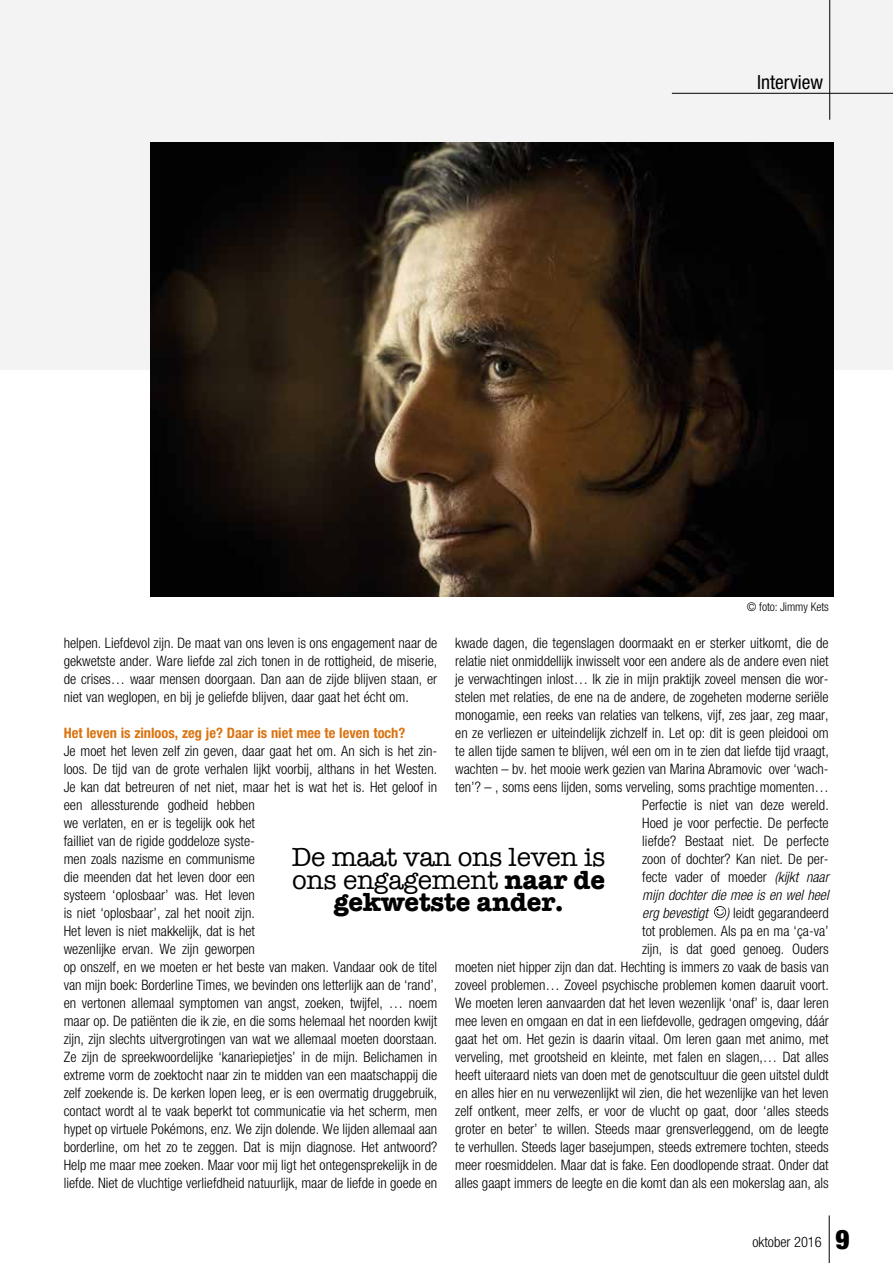
<style>
.page{position:relative;width:893px;height:1263px;background:#fff}
.page>*{position:absolute;margin:0;border:0;box-sizing:border-box;transform-origin:0 0}
.t1{font:27px/23px "American Typewriter";letter-spacing:-.01em;color:#000;text-align:center}
.t2{font:condensed 19.5px "Helvetica Neue LT Std";color:#000}
.t3{font:300 condensed 14.4px/18px "Helvetica Neue LT Std";color:#000;text-align:justify}
.t4{font:700 condensed 14.4px "Helvetica Neue LT Std";color:#db7311}
.t5{font:italic 300 condensed 14.4px "Helvetica Neue LT Std";color:#000}
.t6{font:300 condensed 12px "Helvetica Neue LT Std";letter-spacing:-.005em;color:#000}
.s1{font-style:italic}
.s2{font-weight:700}
.s3{font-weight:900;font-size:27px}
</style>
<div class="page">
<div style="left:0;top:0;width:893px;height:369px;background:#f4f3f4"></div>
<svg style="left:714px;top:906px;width:12px;height:12px"></svg>
<svg style="left:715px;top:907px;width:10px;height:10px"></svg>
<svg style="left:716px;top:909px;width:8px;height:6px"></svg>
<img style="left:151px;top:142px;width:682px;height:454px">
<hr style="left:829px;top:1215px;width:1px;height:48px;background:#000">
<hr style="left:672px;top:93px;width:221px;height:1px;background:#000">
<hr style="left:829px;top:0;width:1px;height:120px;background:#000">
<h2 class="t2" style="left:757px;top:71px;width:68px">Interview</h2>
<p class="t6" style="left:747px;top:600px;width:84px">© foto: Jimmy Kets</p>
<p class="t3" style="left:64px;top:634px;width:375px">helpen. Liefdevol zijn. De maat van ons leven is ons engagement naar de gekwetste ander. Ware liefde zal zich tonen in de rottigheid, de miserie, de crises… waar mensen doorgaan. Dan aan de zijde blijven staan, er niet van weglopen, en bij je geliefde blijven, daar gaat het écht om.</p>
<p class="t4" style="left:64px;top:724px;width:343px">Het leven is zinloos, zeg je? Daar is niet mee te leven toch?</p>
<p class="t3" style="left:64px;top:742px;width:375px;text-align:left">Je moet het leven zelf zin geven, daar gaat het om. An sich is het zin&shy;loos. De tijd van de grote verhalen lijkt voorbij, althans in het Westen.<br>Je kan dat betreuren of net niet, maar het is wat het is. Het geloof in een allessturende godheid hebben<br>we verlaten, en er is tegelijk ook het<br>failliet van de rigide goddeloze syste-<br>men zoals nazisme en communisme<br>die meenden dat het leven door een<br>systeem ‘oplosbaar’ was. Het leven<br>is niet ‘oplosbaar’, zal het nooit zijn.<br>Het leven is niet makkelijk, dat is het<br>wezenlijke ervan. We zijn geworpen<br>op onszelf, en we moeten er het beste van maken. Vandaar ook de titel van mijn boek: Borderline Times, we bevinden ons letterlijk aan de ‘rand’, en vertonen allemaal symptomen van angst, zoeken, twijfel, … noem maar op. De patiënten die ik zie, en die soms helemaal het noorden kwijt zijn, zijn slechts uitvergrotingen van wat we allemaal moeten doorstaan.<br>Ze zijn de spreekwoordelijke ‘kanariepietjes’ in de mijn. Belichamen in extreme vorm de zoektocht naar zin te midden van een maatschappij die zelf zoekende is. De kerken lopen leeg, er is een overmatig druggebruik, contact wordt al te vaak beperkt tot communicatie via het scherm, men hypet op virtuele Pokémons, enz. We zijn dolende. We lijden allemaal aan borderline, om het zo te zeggen. Dat is mijn diagnose. Het antwoord?<br>Help me maar mee zoeken. Maar voor mij ligt het ontegensprekelijk in de liefde. Niet de vluchtige verliefdheid natuurlijk, maar de liefde in goede en</p>
<p class="t3" style="left:455px;top:634px;width:375px">kwade dagen, die tegenslagen doormaakt en er sterker uitkomt, die de</p>
<p class="t3" style="left:455px;top:652px;width:375px">relatie niet onmiddellijk inwisselt voor een andere als de andere even niet</p>
<p class="t3" style="left:455px;top:670px;width:375px">je verwachtingen inlost… Ik zie in mijn praktijk zoveel mensen die wor-</p>
<p class="t3" style="left:455px;top:688px;width:375px">stelen met relaties, de ene na de andere, de zogeheten moderne seriële</p>
<p class="t3" style="left:455px;top:706px;width:375px">monogamie, een reeks van relaties van telkens, vijf, zes jaar, zeg maar,</p>
<p class="t3" style="left:455px;top:724px;width:375px">en ze verliezen er uiteindelijk zichzelf in. Let op: dit is geen pleidooi om</p>
<p class="t3" style="left:455px;top:742px;width:375px">te allen tijde samen te blijven, wél een om in te zien dat liefde tijd vraagt,</p>
<p class="t3" style="left:455px;top:760px;width:375px">wachten – bv. het mooie werk gezien van Marina Abramovic over ‘wach-</p>
<p class="t3" style="left:455px;top:778px;width:375px">ten’? – , soms eens lijden, soms verveling, soms prachtige momenten…</p>
<p class="t3" style="left:642px;top:796px;width:188px">Perfectie is niet van deze wereld.</p>
<p class="t3" style="left:642px;top:814px;width:188px">Hoed je voor perfectie. De perfecte</p>
<p class="t3" style="left:642px;top:832px;width:188px">liefde? Bestaat niet. De perfecte</p>
<p class="t3" style="left:642px;top:850px;width:188px">zoon of dochter? Kan niet. De per-</p>
<p class="t3" style="left:642px;top:868px;width:188px">fecte vader of moeder <span class="s1">(kijkt naar</span></p>
<p class="t5" style="left:642px;top:887px;width:188px">mijn dochter die mee is en wel heel</p>
<p class="t5" style="left:642px;top:905px;width:67px">erg bevestigt</p>
<h1 class="t1" style="left:292px;top:844px;width:315px">De maat van ons leven is ons engagement <span class="s2">naar de gekwetste ander.</span></h1>
<p class="t3" style="left:455px;top:904px;width:375px;text-align:right"><span class="s1">)</span> leidt gegarandeerd<br>tot problemen. Als pa en ma ‘ça-va’<br>zijn, is dat goed genoeg. Ouders<br>moeten niet hipper zijn dan dat. Hechting is immers zo vaak de basis van zoveel problemen… Zoveel psychische problemen komen daaruit voort.<br>We moeten leren aanvaarden dat het leven wezenlijk ‘onaf’ is, daar leren mee leven en omgaan en dat in een liefdevolle, gedragen omgeving, dáár gaat het om. Het gezin is daarin vitaal. Om leren gaan met animo, met verveling, met grootsheid en kleinte, met falen en slagen,… Dat alles heeft uiteraard niets van doen met de genotscultuur die geen uitstel duldt en alles hier en nu verwezenlijkt wil zien, die het wezenlijke van het leven zelf ontkent, meer zelfs, er voor de vlucht op gaat, door ‘alles steeds groter en beter’ te willen. Steeds maar grensverleggend, om de leegte te verhullen. Steeds lager basejumpen, steeds extremere tochten, steeds meer roesmiddelen. Maar dat is fake. Een doodlopende straat. Onder dat alles gaapt immers de leegte en die komt dan als een mokerslag aan, als</p>
<p class="t3" style="left:752px;top:1232px;width:99px">oktober 2016 <span class="s3">9</span></p>
</div>
